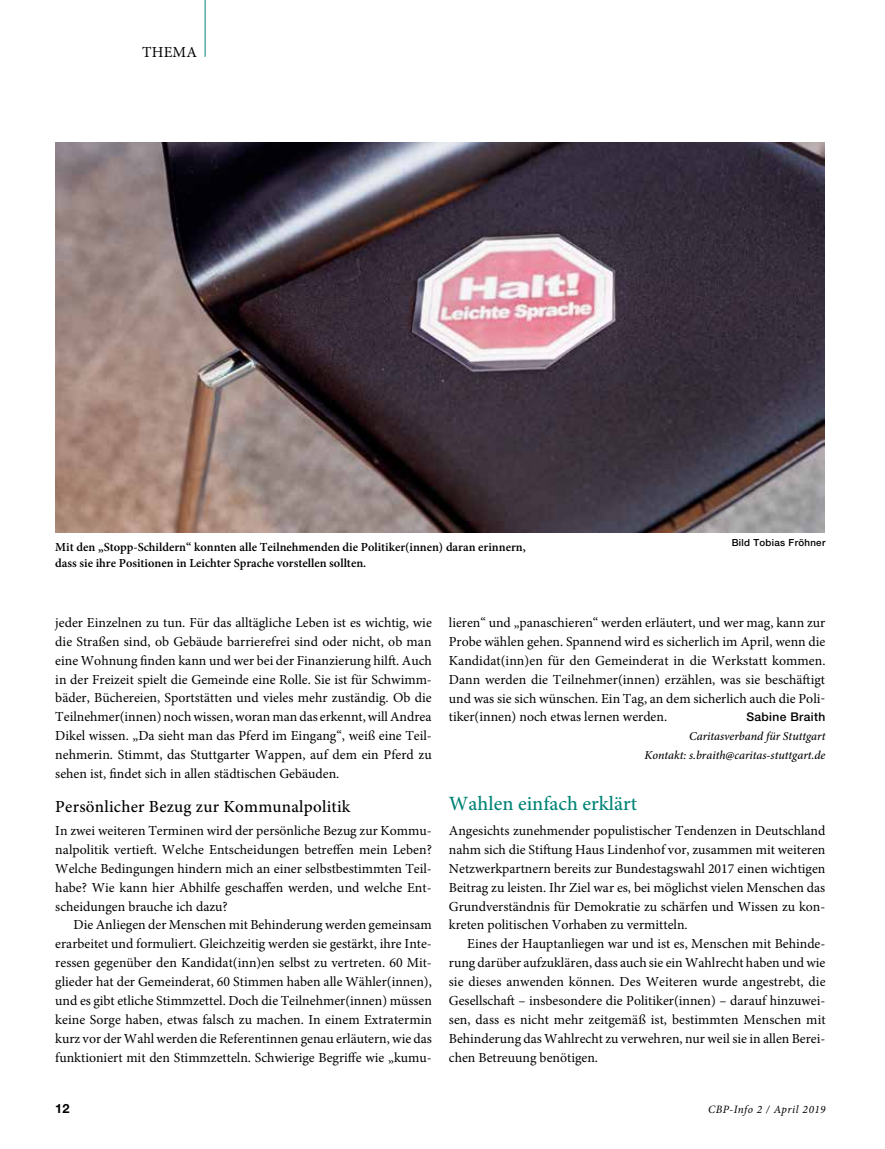
<style>
.page{position:relative;width:885px;height:1149px;background:#fff}
.page>*{position:absolute;margin:0;border:0;box-sizing:border-box;transform-origin:0 0}
.t1{font:500 20.25px "Minion Pro";color:#008476}
.t2{font:500 16.95px "Minion Pro";letter-spacing:.015em;color:#000}
.t3{font:15.3px "Minion Pro";letter-spacing:.01em;color:#000}
.t4{font:13.8px/18.9px "Minion Pro";color:#000;text-align:justify}
.t5{font:700 12.75px "Helvetica Neue LT Std";color:#000}
.t6{font:600 12.3px/16.5px "Minion Pro";color:#000}
.t7{font:italic 500 12px/18.9px "Minion Pro";color:#000;text-align:right}
.t8{font:500 12px "Helvetica Neue LT Std";letter-spacing:.03em;color:#000}
.t9{font:italic 11.25px "Minion Pro";letter-spacing:.04em;color:#000}
.t10{font:500 9.75px "Helvetica Neue LT Std";letter-spacing:.03em;color:#000}
</style>
<div class="page">
<hr style="left:205px;top:0;width:1px;height:57px;background:#008476">
<img style="left:56px;top:142px;width:768px;height:390px">
<p class="t3" style="left:142px;top:42px;width:56px">THEMA</p>
<p class="t6" style="left:55px;top:538px;width:472px">Mit den „Stopp-Schildern“ konnten alle Teilnehmenden die Politiker(innen) daran erinnern, dass sie ihre Positionen in Leichter Sprache vorstellen sollten.</p>
<p class="t10" style="left:731px;top:536px;width:95px">Bild Tobias Fröhner</p>
<p class="t4" style="left:55px;top:613px;width:378px">jeder Einzelnen zu tun. Für das alltägliche Leben ist es wichtig, wie die Straßen sind, ob Gebäude barrierefrei sind oder nicht, ob man eine Wohnung finden kann und wer bei der Finanzierung hilft. Auch in der Freizeit spielt die Gemeinde eine Rolle. Sie ist für Schwimm&shy;bäder, Büchereien, Sportstätten und vieles mehr zuständig. Ob die Teilnehmer(innen) noch wissen, woran man das erkennt, will Andrea Dikel wissen. „Da sieht man das Pferd im Eingang“, weiß eine Teil&shy;nehmerin. Stimmt, das Stuttgarter Wappen, auf dem ein Pferd zu sehen ist, findet sich in allen städtischen Gebäuden.</p>
<p class="t2" style="left:55px;top:795px;width:296px">Persönlicher Bezug zur Kommunalpolitik</p>
<p class="t4" style="left:55px;top:820px;width:378px">In zwei weiteren Terminen wird der persönliche Bezug zur Kommu&shy;nalpolitik vertieft. Welche Entscheidungen betreffen mein Leben?<br>Welche Bedingungen hindern mich an einer selbstbestimmten Teil&shy;habe? Wie kann hier Abhilfe geschaffen werden, und welche Ent&shy;scheidungen brauche ich dazu?</p>
<p class="t4" style="left:55px;top:915px;width:378px;text-indent:18px">Die Anliegen der Menschen mit Behinderung werden gemeinsam erarbeitet und formuliert. Gleichzeitig werden sie gestärkt, ihre Inte&shy;ressen gegenüber den Kandidat(inn)en selbst zu vertreten. 60 Mit&shy;glieder hat der Gemeinderat, 60 Stimmen haben alle Wähler(innen), und es gibt etliche Stimmzettel. Doch die Teilnehmer(innen) müssen keine Sorge haben, etwas falsch zu machen. In einem Extratermin kurz vor der Wahl werden die Referentinnen genau erläutern, wie das funktioniert mit den Stimmzetteln. Schwierige Begriffe wie „kumu-</p>
<p class="t4" style="left:449px;top:613px;width:378px">lieren“ und „panaschieren“ werden erläutert, und wer mag, kann zur Probe wählen gehen. Spannend wird es sicherlich im April, wenn die Kandidat(inn)en für den Gemeinderat in die Werkstatt kommen.<br>Dann werden die Teilnehmer(innen) erzählen, was sie beschäftigt und was sie sich wünschen. Ein Tag, an dem sicherlich auch die Poli&shy;tiker(innen) noch etwas lernen werden.</p>
<p class="t8" style="left:746px;top:709px;width:81px">Sabine Braith</p>
<p class="t7" style="left:644px;top:726px;width:182px">Caritasverband für Stuttgart<br>Kontakt: s.braith@caritas-stuttgart.de</p>
<h1 class="t1" style="left:449px;top:789px;width:190px">Wahlen einfach erklärt</h1>
<p class="t4" style="left:449px;top:820px;width:378px">Angesichts zunehmender populistischer Tendenzen in Deutschland nahm sich die Stiftung Haus Lindenhof vor, zusammen mit weiteren Netzwerkpartnern bereits zur Bundestagswahl 2017 einen wichtigen Beitrag zu leisten. Ihr Ziel war es, bei möglichst vielen Menschen das Grundverständnis für Demokratie zu schärfen und Wissen zu kon&shy;kreten politischen Vorhaben zu vermitteln.</p>
<p class="t4" style="left:449px;top:934px;width:378px;text-indent:18px">Eines der Hauptanliegen war und ist es, Menschen mit Behinde&shy;rung darüber aufzuklären, dass auch sie ein Wahlrecht haben und wie sie dieses anwenden können. Des Weiteren wurde angestrebt, die Gesellschaft – insbesondere die Politiker(innen) – darauf hinzuwei&shy;sen, dass es nicht mehr zeitgemäß ist, bestimmten Menschen mit Behinderung das Wahlrecht zu verwehren, nur weil sie in allen Berei&shy;chen Betreuung benötigen.</p>
<p class="t5" style="left:55px;top:1100px;width:16px">12</p>
<p class="t9" style="left:708px;top:1101px;width:119px">CBP-Info 2 / April 2019</p>
</div>
